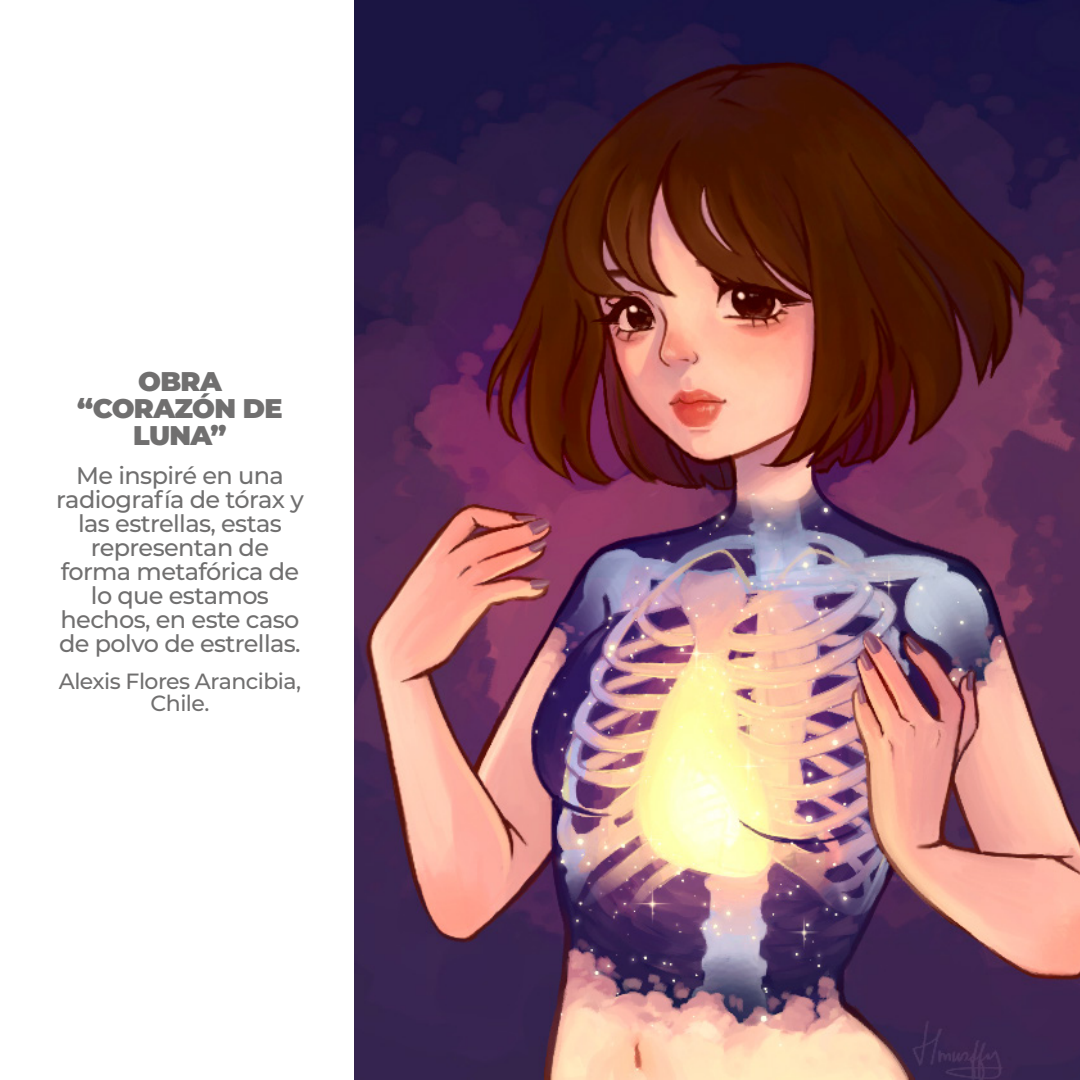
<style>
.page{position:relative;width:1080px;height:1080px;background:#fff}
.page>*{position:absolute;margin:0;border:0;box-sizing:border-box;transform-origin:0 0}
.t1{font:900 27px/27px "Montserrat";letter-spacing:-.025em;color:#706f6f;text-align:center}
.t2{font:500 24px/24px "Montserrat";letter-spacing:-.025em;color:#706f6f;text-align:center}
.t3{font:500 22px/22px "Montserrat";letter-spacing:-.025em;color:#706f6f;text-align:center}
</style>
<div class="page">
<img style="left:354px;top:0;width:726px;height:1080px">
<p class="t1" style="left:77px;top:367px;width:207px">OBRA “CORAZÓN DE<br>LUNA”</p>
<p class="t2" style="left:56px;top:463px;width:249px">Me inspiré en una radiografía de tórax y las estrellas, estas representan de forma metafórica de lo que estamos hechos, en este caso de polvo de estrellas.</p>
<p class="t3" style="left:59px;top:670px;width:244px">Alexis Flores Arancibia,<br>Chile.</p>
</div>
